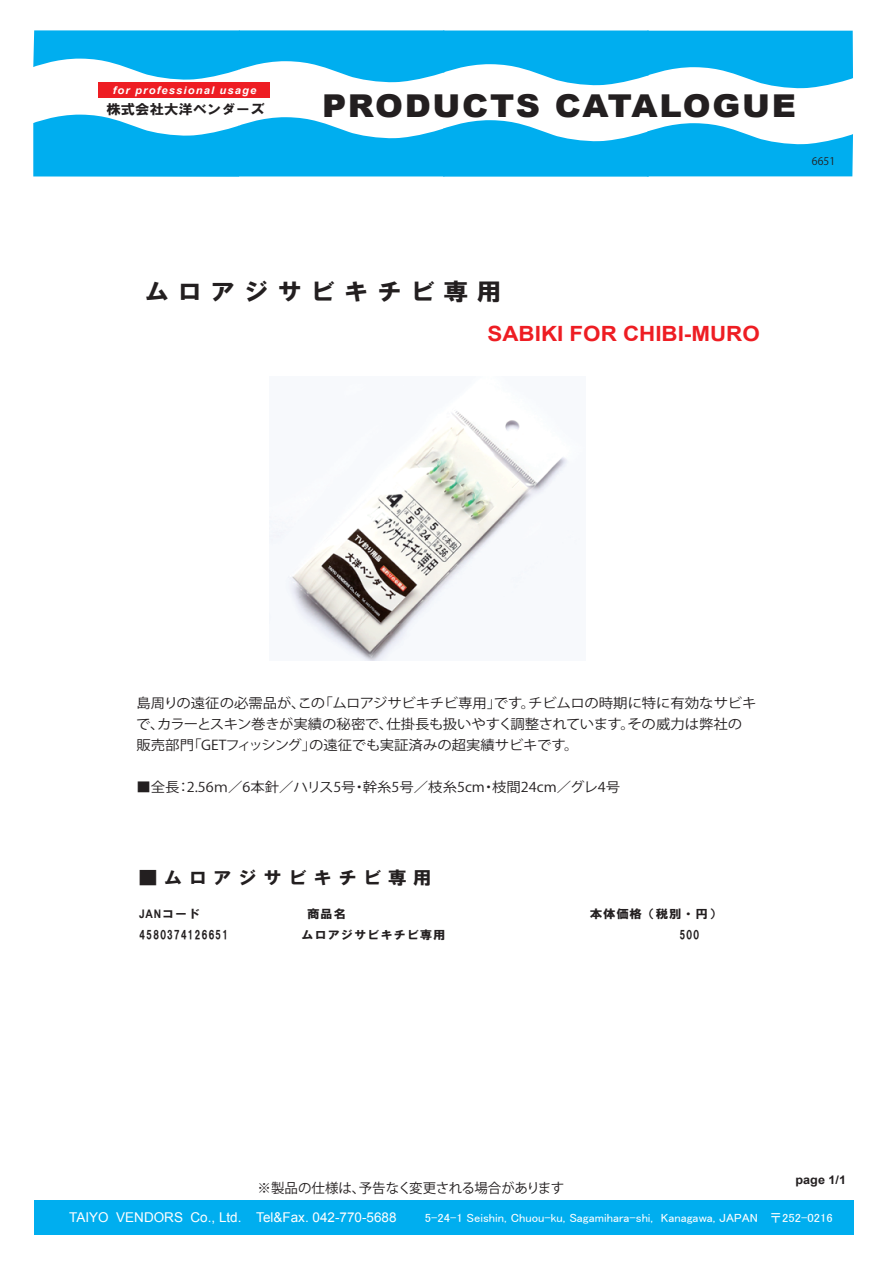
<style>
.page{position:relative;width:893px;height:1263px;background:#fff}
.page>*{position:absolute;margin:0;border:0;box-sizing:border-box;transform-origin:0 0}
.t1{font:900 31.5px "Arial";letter-spacing:.05em;color:#231f20;scale:1.07 1}
.t2{font:24px "HG Soei Kakugothic UB";letter-spacing:.3em;color:#231f20;scale:1.07 1}
.t3{font:700 21px "Arial";color:#ee1d23;scale:1.07 1}
.t4{font:18px "HG Soei Kakugothic UB";letter-spacing:.3em;color:#231f20;scale:1.07 1}
.t5{font:13.5px/21px "Koz Go Pro";color:#231f20;scale:1.07 1}
.t6{font:13.5px "Arial";color:#fff}
.t7{font:13.5px "Koz Go Pro";color:#231f20}
.t8{font:13.5px "HGS Soei Kakugothic UB";color:#231f20;scale:1.07 1}
.t9{font:11.85px "MS P Gothic";color:#fff;scale:1.07 1}
.t10{font:11.85px "HG Soei Kakugothic UB";letter-spacing:.05em;color:#231f20;scale:1.07 1}
.t11{font:700 11.85px "Arial";color:#231f20;scale:1.07 1}
.t12{font:700 11.85px "Arial Narrow";color:#231f20;scale:1.07 1}
.t13{font:italic 700 10.5px "Arial";letter-spacing:.1em;color:#fff;scale:1.07 1}
.t14{font:10.5px "Koz Go Pro";color:#231f20}
.s1{font-family:"HG Soei Kakugothic UB";font-weight:400}
</style>
<div class="page">
<svg style="left:33px;top:30px;width:820px;height:59px"></svg>
<svg style="left:33px;top:114px;width:820px;height:63px"></svg>
<div style="left:99px;top:82px;width:171px;height:16px;background:#ee1d23"></div>
<div style="left:34px;top:1200px;width:820px;height:35px;background:#00aeef"></div>
<img style="left:269px;top:411px;width:307px;height:250px">
<p class="t13" style="left:113px;top:84px;width:136px">for professional usage</p>
<p class="t8" style="left:106px;top:102px;width:149px">株式会社大洋ベンダーズ</p>
<h1 class="t1" style="left:322px;top:82px;width:445px">PRODUCTS CATALOGUE</h1>
<p class="t14" style="left:812px;top:154px;width:25px">6651</p>
<h2 class="t2" style="left:144px;top:279px;width:336px">ムロアジサビキチビ専用</h2>
<h3 class="t3" style="left:488px;top:319px;width:256px">SABIKI FOR CHIBI-MURO</h3>
<p class="t5" style="left:136px;top:693px;width:581px">島周りの遠征の必需品が、この「ムロアジサビキチビ専用」です。チビムロの時期に特に有効なサビキで、カラーとスキン巻きが実績の秘密で、仕掛長も扱いやすく調整されています。その威力は弊社の販売部門「GETフィッシング」の遠征でも実証済みの超実績サビキです。</p>
<p class="t5" style="left:136px;top:777px;width:454px">■全長：2.56ｍ／6本針／ハリス5号・幹糸5号／枝糸5cm・枝間24cm／グレ4号</p>
<h3 class="t4" style="left:138px;top:868px;width:276px">■ムロアジサビキチビ専用</h3>
<p class="t12" style="left:139px;top:905px;width:59px">JAN<span class="s1">コード</span></p>
<p class="t10" style="left:281px;top:908px;width:63px">　　商品名</p>
<p class="t10" style="left:564px;top:908px;width:149px">　　本体価格（税別・円）</p>
<p class="t10" style="left:139px;top:929px;width:85px">4580374126651</p>
<p class="t10" style="left:301px;top:929px;width:136px">ムロアジサビキチビ専用</p>
<p class="t10" style="left:679px;top:929px;width:20px">500</p>
<p class="t7" style="left:257px;top:1179px;width:308px">※製品の仕様は、予告なく変更される場合があります</p>
<p class="t11" style="left:796px;top:1171px;width:49px">page 1/1</p>
<p class="t6" style="left:69px;top:1208px;width:329px">TAIYO VENDORS Co., Ltd. Tel&amp;Fax. 042-770-5688</p>
<p class="t9" style="left:425px;top:1211px;width:383px">5-24-1 Seishin, Chuou-ku, Sagamihara-shi, Kanagawa, JAPAN 〒252-0216</p>
</div>
